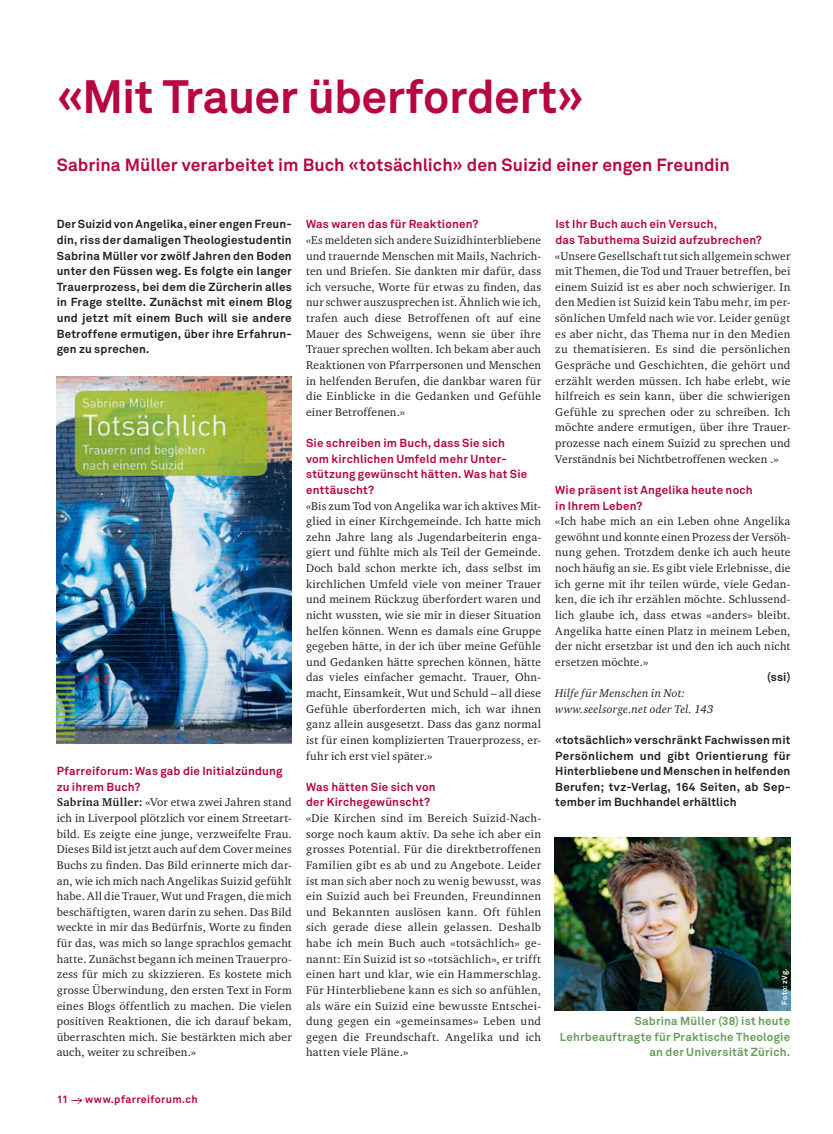
<style>
.page{position:relative;width:833px;height:1134px;background:#fff}
.page>*{position:absolute;margin:0;border:0;box-sizing:border-box;transform-origin:0 0}
.t1{font:700 46.25px "Akkurat";letter-spacing:-.01em;color:#b80643}
.t2{font:700 17.5px "Akkurat";letter-spacing:.005em;color:#b80643}
.t3{font:11.5px/15.6px "Charter ITC";letter-spacing:.02em;color:#231f20;text-align:justify}
.t4{font:700 11.5px/15.6px "Akkurat";letter-spacing:.02em;color:#231f20;text-align:justify}
.t5{font:700 11.5px/15.6px "Akkurat";letter-spacing:.02em;color:#b80643}
.t6{font:700 11.5px/15.6px "Akkurat";letter-spacing:.015em;color:#679e5b;text-align:right}
.t7{font:italic 11.5px/15.6px "Charter ITC Std";letter-spacing:.02em;color:#231f20}
.t8{font:700 10.62px "Akkurat";letter-spacing:.035em;color:#b80643}
.t9{font:700 7.5px "Akkurat";letter-spacing:.03em;color:#fff}
.s1{font-weight:700}
</style>
<div class="page">
<svg style="left:71px;top:1098px;width:12px;height:6px"></svg>
<img style="left:57px;top:376px;width:235px;height:368px">
<img style="left:555px;top:838px;width:235px;height:172px">
<h1 class="t1" style="left:57px;top:68px;width:529px">«Mit Trauer überfordert»</h1>
<h2 class="t2" style="left:57px;top:154px;width:674px">Sabrina Müller verarbeitet im Buch «totsächlich» den Suizid einer engen Freundin</h2>
<p class="t4" style="left:57px;top:216px;width:237px">Der Suizid von Angelika, einer engen Freun&shy;din, riss der damaligen Theologiestudentin Sabrina Müller vor zwölf Jahren den Boden unter den Füssen weg. Es folgte ein langer Trauerprozess, bei dem die Zürcherin alles in Frage stellte. Zunächst mit einem Blog und jetzt mit einem Buch will sie andere Betroffene ermutigen, über ihre Erfahrun&shy;gen zu sprechen.</p>
<p class="t5" style="left:57px;top:763px;width:227px">Pfarreiforum: Was gab die Initialzündung zu ihrem Buch?</p>
<p class="t3" style="left:57px;top:794px;width:237px"><span class="s1">Sabrina Müller:</span> «Vor etwa zwei Jahren stand ich in Liverpool plötzlich vor einem Streetart&shy;bild. Es zeigte eine junge, verzweifelte Frau.<br>Dieses Bild ist jetzt auch auf dem Cover meines Buchs zu finden. Das Bild erinnerte mich dar&shy;an, wie ich mich nach Angelikas Suizid gefühlt habe. All die Trauer, Wut und Fragen, die mich beschäftigten, waren darin zu sehen. Das Bild weckte in mir das Bedürfnis, Worte zu finden für das, was mich so lange sprachlos gemacht hatte. Zunächst begann ich meinen Trauerpro&shy;zess für mich zu skizzieren. Es kostete mich grosse Überwindung, den ersten Text in Form eines Blogs öffentlich zu machen. Die vielen positiven Reaktionen, die ich darauf bekam, überraschten mich. Sie bestärkten mich aber auch, weiter zu schreiben.»</p>
<p class="t5" style="left:306px;top:216px;width:174px">Was waren das für Reaktionen?</p>
<p class="t3" style="left:306px;top:232px;width:237px">«Es meldeten sich andere Suizidhinterbliebene und trauernde Menschen mit Mails, Nachrich&shy;ten und Briefen. Sie dankten mir dafür, dass ich versuche, Worte für etwas zu finden, das nur schwer auszusprechen ist. Ähnlich wie ich, trafen auch diese Betroffenen oft auf eine Mauer des Schweigens, wenn sie über ihre Trauer sprechen wollten. Ich bekam aber auch Reaktionen von Pfarrpersonen und Menschen in helfenden Berufen, die dankbar waren für die Einblicke in die Gedanken und Gefühle einer Betroffenen.»</p>
<p class="t5" style="left:306px;top:435px;width:223px">Sie schreiben im Buch, dass Sie sich vom kirchlichen Umfeld mehr Unter&shy;stützung gewünscht hätten. Was hat Sie enttäuscht?</p>
<p class="t3" style="left:306px;top:497px;width:237px">«Bis zum Tod von Angelika war ich aktives Mit&shy;glied in einer Kirchgemeinde. Ich hatte mich zehn Jahre lang als Jugendarbeiterin enga&shy;giert und fühlte mich als Teil der Gemeinde.<br>Doch bald schon merkte ich, dass selbst im kirchlichen Umfeld viele von meiner Trauer und meinem Rückzug überfordert waren und nicht wussten, wie sie mir in dieser Situation helfen können. Wenn es damals eine Gruppe gegeben hätte, in der ich über meine Gefühle und Gedanken hätte sprechen können, hätte das vieles einfacher gemacht. Trauer, Ohn&shy;macht, Einsamkeit, Wut und Schuld – all diese Gefühle überforderten mich, ich war ihnen ganz allein ausgesetzt. Dass das ganz normal ist für einen komplizierten Trauerprozess, er&shy;fuhr ich erst viel später.»</p>
<p class="t5" style="left:306px;top:779px;width:131px">Was hätten Sie sich von der Kirchegewünscht?</p>
<p class="t3" style="left:306px;top:810px;width:237px">«Die Kirchen sind im Bereich Suizid-Nach&shy;sorge noch kaum aktiv. Da sehe ich aber ein grosses Potential. Für die direktbetroffenen Familien gibt es ab und zu Angebote. Leider ist man sich aber noch zu wenig bewusst, was ein Suizid auch bei Freunden, Freundinnen und Bekannten auslösen kann. Oft fühlen sich gerade diese allein gelassen. Deshalb habe ich mein Buch auch «totsächlich» ge&shy;nannt: Ein Suizid ist so «totsächlich», er trifft einen hart und klar, wie ein Hammerschlag.<br>Für Hinterbliebene kann es sich so anfühlen, als wäre ein Suizid eine bewusste Entschei&shy;dung gegen ein «gemeinsames» Leben und gegen die Freundschaft. Angelika und ich hatten viele Pläne.»</p>
<p class="t5" style="left:555px;top:216px;width:208px">Ist Ihr Buch auch ein Versuch,<br>das Tabuthema Suizid aufzubrechen?</p>
<p class="t3" style="left:555px;top:247px;width:237px">«Unsere Gesellschaft tut sich allgemein schwer mit Themen, die Tod und Trauer betreffen, bei einem Suizid ist es aber noch schwieriger. In den Medien ist Suizid kein Tabu mehr, im per&shy;sönlichen Umfeld nach wie vor. Leider genügt es aber nicht, das Thema nur in den Medien zu thematisieren. Es sind die persönlichen Gespräche und Geschichten, die gehört und erzählt werden müssen. Ich habe erlebt, wie hilfreich es sein kann, über die schwierigen Gefühle zu sprechen oder zu schreiben. Ich möchte andere ermutigen, über ihre Trauer&shy;prozesse nach einem Suizid zu sprechen und Verständnis bei Nichtbetroffenen wecken .»</p>
<p class="t5" style="left:555px;top:482px;width:199px">Wie präsent ist Angelika heute noch in Ihrem Leben?</p>
<p class="t3" style="left:555px;top:513px;width:237px">«Ich habe mich an ein Leben ohne Angelika gewöhnt und konnte einen Prozess der Versöh&shy;nung gehen. Trotzdem denke ich auch heute noch häufig an sie. Es gibt viele Erlebnisse, die ich gerne mit ihr teilen würde, viele Gedan&shy;ken, die ich ihr erzählen möchte. Schlussend&shy;lich glaube ich, dass etwas «anders» bleibt.<br>Angelika hatte einen Platz in meinem Leben, der nicht ersetzbar ist und den ich auch nicht ersetzen möchte.»</p>
<p class="t4" style="left:767px;top:670px;width:25px">(ssi)</p>
<p class="t7" style="left:555px;top:685px;width:160px">Hilfe für Menschen in Not: www.seelsorge.net oder Tel. 143</p>
<p class="t4" style="left:555px;top:732px;width:237px">«totsächlich» verschränkt Fachwissen mit Persönlichem und gibt Orientierung für Hinterbliebene und Menschen in helfenden Berufen; tvz-Verlag, 164 Seiten, ab Sep&shy;tember im Buchhandel erhältlich</p>
<p class="t9" style="left:779px;top:1005px;width:37px;rotate:-90deg">Foto: zVg.</p>
<p class="t6" style="left:560px;top:1013px;width:232px">Sabrina Müller (38) ist heute<br>Lehrbeauftragte für Praktische Theologie an der Universität Zürich.</p>
<p class="t8" style="left:57px;top:1093px;width:13px">11</p>
<p class="t8" style="left:85px;top:1093px;width:114px">www.pfarreiforum.ch</p>
</div>
